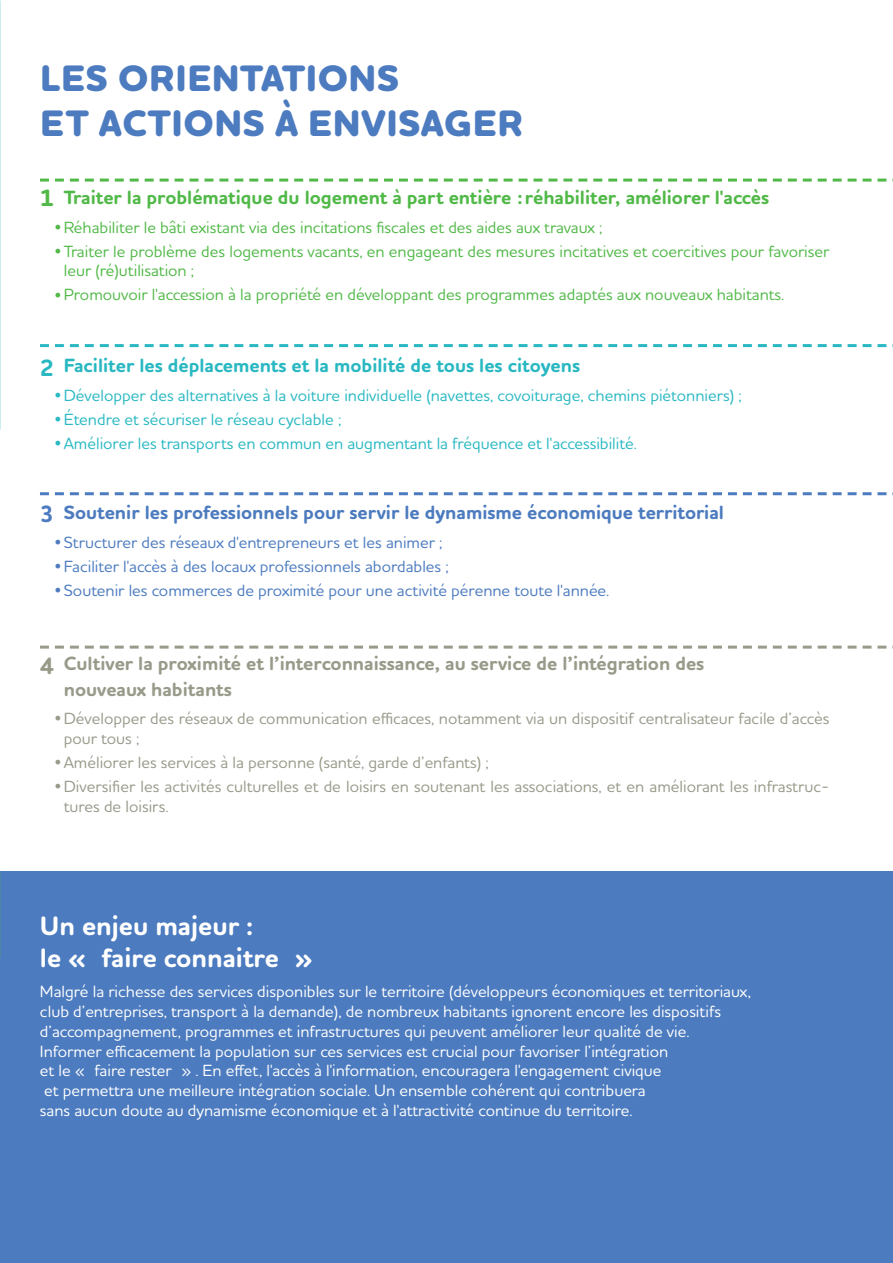
<style>
.page{position:relative;width:893px;height:1263px;background:#fff}
.page>*{position:absolute;margin:0;border:0;box-sizing:border-box;transform-origin:0 0}
.t1{font:800 37.5px "Houschka Rounded";letter-spacing:.015em;color:#4c7bbf}
.t2{font:700 27px "Houschka Rounded";color:#fff}
.t3{font:700 24px "Houschka Rounded";color:#51b948}
.t4{font:700 24px "Houschka Rounded";color:#29b8c2}
.t5{font:700 24px "Houschka Rounded";color:#4c7bbf}
.t6{font:700 24px "Houschka Rounded";color:#989a8a}
.t7{font:700 19.5px "Houschka Rounded";color:#989a8a}
.t8{font:700 19.5px "Houschka Rounded";color:#51b948}
.t9{font:700 19.5px "Houschka Rounded";color:#4c7bbf}
.t10{font:700 19.5px "Houschka Rounded";color:#29b8c2}
.t11{font:18px "Minion Pro";color:#29b8c2}
.t12{font:18px "Minion Pro";color:#4c7bbf}
.t13{font:18px "Minion Pro";color:#989a8a}
.t14{font:500 16.5px/19.8px "Houschka Rounded";color:#fff}
.t15{font:500 16.5px "Houschka Rounded";color:#51b948}
.t16{font:500 16.5px/19.8px "Houschka Rounded";color:#989a8a}
.t17{font:500 16.5px "Houschka Rounded";color:#29b8c2}
.t18{font:500 16.5px "Houschka Rounded";color:#4c7bbf}
.s1{font-family:"Minion Pro";font-weight:400;font-size:18px}
</style>
<div class="page">
<div style="left:0;top:871px;width:893px;height:392px;background:#4c7bbf"></div>
<svg style="left:40px;top:492px;width:853px;height:3px"></svg>
<svg style="left:40px;top:646px;width:853px;height:3px"></svg>
<svg style="left:40px;top:344px;width:853px;height:3px"></svg>
<svg style="left:40px;top:179px;width:853px;height:3px"></svg>
<p class="t1" style="left:40px;top:54px;width:360px">LES ORIENTATIONS</p>
<p class="t1" style="left:40px;top:99px;width:484px">ET ACTIONS À ENVISAGER</p>
<p class="t8" style="left:64px;top:185px;width:707px">Traiter la problématique du logement à part entière : réhabiliter, améliorer l'accès</p>
<p class="t15" style="left:54px;top:216px;width:549px"><span class="s1">•</span>Réhabiliter le bâti existant via des incitations fiscales et des aides aux travaux ;</p>
<p class="t15" style="left:64px;top:260px;width:132px">leur (ré)utilisation ;</p>
<p class="t3" style="left:40px;top:183px;width:16px">1</p>
<p class="t15" style="left:54px;top:240px;width:776px"><span class="s1">•</span>Traiter le problème des logements vacants, en engageant des mesures incitatives et coercitives pour favoriser</p>
<p class="t15" style="left:54px;top:284px;width:731px"><span class="s1">•</span>Promouvoir l'accession à la propriété en développant des programmes adaptés aux nouveaux habitants.</p>
<p class="t10" style="left:64px;top:353px;width:518px">Faciliter les déplacements et la mobilité de tous les citoyens</p>
<p class="t17" style="left:64px;top:408px;width:279px">Étendre et sécuriser le réseau cyclable ;</p>
<p class="t17" style="left:54px;top:432px;width:584px"><span class="s1">•</span>Améliorer les transports en commun en augmentant la fréquence et l'accessibilité.</p>
<p class="t4" style="left:40px;top:352px;width:16px">2</p>
<p class="t17" style="left:54px;top:384px;width:689px"><span class="s1">•</span>Développer des alternatives à la voiture individuelle (navettes, covoiturage, chemins piétonniers) ;</p>
<p class="t11" style="left:54px;top:405px;width:9px">•</p>
<p class="t9" style="left:64px;top:500px;width:662px">Soutenir les professionnels pour servir le dynamisme économique territorial</p>
<p class="t18" style="left:64px;top:531px;width:380px">Structurer des réseaux d'entrepreneurs et les animer ;</p>
<p class="t5" style="left:40px;top:498px;width:16px">3</p>
<p class="t12" style="left:54px;top:528px;width:9px">•</p>
<p class="t18" style="left:54px;top:555px;width:396px"><span class="s1">•</span>Faciliter l'accès à des locaux professionnels abordables ;</p>
<p class="t18" style="left:54px;top:579px;width:556px"><span class="s1">•</span>Soutenir les commerces de proximité pour une activité pérenne toute l'année.</p>
<p class="t7" style="left:64px;top:651px;width:642px">Cultiver la proximité et l’interconnaissance, au service de l’intégration des</p>
<p class="t7" style="left:64px;top:676px;width:170px">nouveaux habitants</p>
<p class="t16" style="left:64px;top:708px;width:767px">Développer des réseaux de communication efficaces, notamment via un dispositif centralisateur facile d’accès pour tous ;</p>
<p class="t6" style="left:40px;top:650px;width:16px">4</p>
<p class="t13" style="left:54px;top:704px;width:9px">•</p>
<p class="t16" style="left:54px;top:752px;width:436px"><span class="s1">•</span>Améliorer les services à la personne (santé, garde d’enfants) ;</p>
<p class="t16" style="left:54px;top:776px;width:776px"><span class="s1">•</span>Diversifier les activités culturelles et de loisirs en soutenant les associations, et en améliorant les infrastruc-</p>
<p class="t16" style="left:64px;top:796px;width:106px">tures de loisirs.</p>
<p class="t2" style="left:40px;top:908px;width:215px">Un enjeu majeur :</p>
<p class="t2" style="left:40px;top:940px;width:274px">le « faire connaitre »</p>
<p class="t14" style="left:40px;top:981px;width:712px">Malgré la richesse des services disponibles sur le territoire (développeurs économiques et territoriaux, club d’entreprises, transport à la demande), de nombreux habitants ignorent encore les dispositifs</p>
<p class="t14" style="left:40px;top:1021px;width:651px">d’accompagnement, programmes et infrastructures qui peuvent améliorer leur qualité de vie.</p>
<p class="t14" style="left:40px;top:1040px;width:630px">Informer efficacement la population sur ces services est crucial pour favoriser l’intégration</p>
<p class="t14" style="left:40px;top:1060px;width:623px">et le « faire rester » . En effet, l'accès à l'information, encouragera l'engagement civique</p>
<p class="t14" style="left:44px;top:1080px;width:603px">et permettra une meilleure intégration sociale. Un ensemble cohérent qui contribuera</p>
<p class="t14" style="left:40px;top:1100px;width:594px">sans aucun doute au dynamisme économique et à l'attractivité continue du territoire.</p>
</div>
